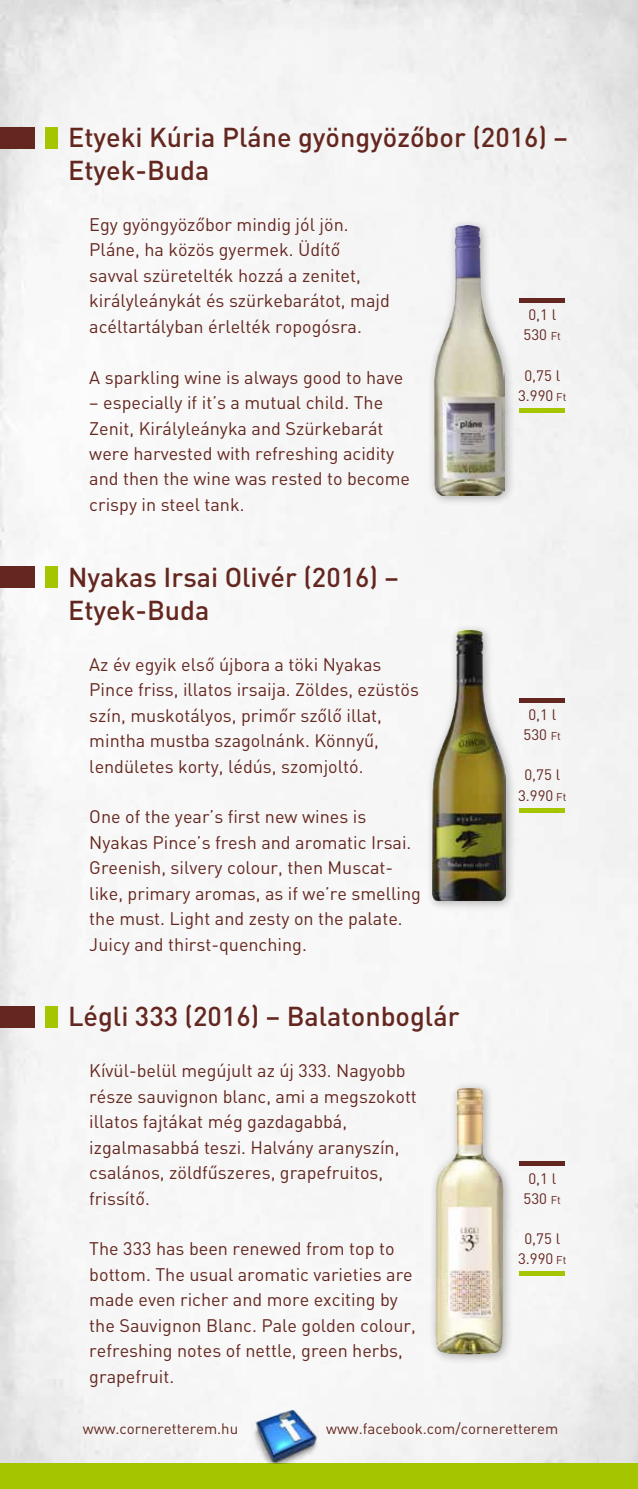
<style>
.page{position:relative;width:638px;height:1489px;background:#fff}
.page>*{position:absolute;margin:0;border:0;box-sizing:border-box;transform-origin:0 0}
.t1{font:500 27px/33.3px "DIN";color:#64271f}
.t2{font:18px/25.5px "DIN";color:#64271f}
.t3{font:15px/20.2px "DIN";color:#64271f;text-align:center}
.s1{font-size:11.25px}
</style>
<div class="page">
<div style="left:0;top:0;width:638px;height:1463px;background:#f6f6f6"></div>
<div style="left:0;top:1463px;width:638px;height:25px;background:#a4c500"></div>
<img style="left:250px;top:1408px;width:72px;height:54px">
<div style="left:0;top:127px;width:34px;height:22px;background:#64271f"></div>
<div style="left:45px;top:127px;width:12px;height:22px;background:#a4c500"></div>
<div style="left:0;top:1006px;width:34px;height:21px;background:#64271f"></div>
<div style="left:45px;top:1006px;width:12px;height:21px;background:#a4c500"></div>
<div style="left:0;top:566px;width:34px;height:21px;background:#64271f"></div>
<div style="left:45px;top:566px;width:12px;height:21px;background:#a4c500"></div>
<hr style="left:520px;top:1161px;width:45px;height:4px;background:#64271f">
<div style="left:520px;top:1271px;width:45px;height:5px;background:#a4c500"></div>
<div style="left:520px;top:697px;width:45px;height:5px;background:#64271f"></div>
<div style="left:520px;top:807px;width:45px;height:5px;background:#a4c500"></div>
<hr style="left:520px;top:298px;width:45px;height:4px;background:#64271f">
<hr style="left:520px;top:408px;width:45px;height:4px;background:#a4c500">
<div style="left:426px;top:624px;width:91px;height:287px;background:#000;opacity:.3"></div>
<img style="left:433px;top:630px;width:73px;height:270px">
<div style="left:427px;top:219px;width:89px;height:287px;background:#000;opacity:.3"></div>
<img style="left:434px;top:225px;width:70px;height:270px">
<div style="left:428px;top:1081px;width:86px;height:284px;background:#000;opacity:.3"></div>
<img style="left:435px;top:1087px;width:68px;height:267px">
<h1 class="t1" style="left:68px;top:119px;width:501px">Etyeki Kúria Pláne gyöngyözőbor (2016) –<br>Etyek-Buda</h1>
<p class="t2" style="left:89px;top:211px;width:302px">Egy gyöngyözőbor mindig jól jön.<br>Pláne, ha közös gyermek. Üdítő savval szüretelték hozzá a zenitet, királyleánykát és szürkebarátot, majd acéltartályban érlelték ropogósra.</p>
<p class="t2" style="left:89px;top:364px;width:315px">A sparkling wine is always good to have</p>
<p class="t2" style="left:89px;top:389px;width:322px">– especially if it’s a mutual child. The Zenit, Királyleányka and Szürkebarát were harvested with refreshing acidity and then the wine was rested to become crispy in steel tank.</p>
<p class="t3" style="left:523px;top:304px;width:39px">0,1 l<br>530 <span class="s1">Ft</span></p>
<p class="t3" style="left:518px;top:364px;width:50px">0,75 l<br>3.990 <span class="s1">Ft</span></p>
<h1 class="t1" style="left:68px;top:559px;width:332px">Nyakas Irsai Olivér (2016) –<br>Etyek-Buda</h1>
<p class="t2" style="left:89px;top:650px;width:331px">Az év egyik első újbora a töki Nyakas Pince friss, illatos irsaija. Zöldes, ezüstös szín, muskotályos, primőr szőlő illat, mintha mustba szagolnánk. Könnyű, lendületes korty, lédús, szomjoltó.</p>
<p class="t2" style="left:89px;top:803px;width:333px">One of the year’s first new wines is Nyakas Pince’s fresh and aromatic Irsai.<br>Greenish, silvery colour, then Muscat&shy;like, primary aromas, as if we’re smelling the must. Light and zesty on the palate.<br>Juicy and thirst-quenching.</p>
<h1 class="t1" style="left:68px;top:998px;width:393px">Légli 333 (2016) – Balatonboglár</h1>
<p class="t2" style="left:89px;top:1057px;width:329px">Kívül-belül megújult az új 333. Nagyobb része sauvignon blanc, ami a megszokott illatos fajtákat még gazdagabbá, izgalmasabbá teszi. Halvány aranyszín, csalános, zöldfűszeres, grapefruitos, frissítő.</p>
<p class="t2" style="left:89px;top:1235px;width:328px">The 333 has been renewed from top to bottom. The usual aromatic varieties are made even richer and more exciting by the Sauvignon Blanc. Pale golden colour, refreshing notes of nettle, green herbs, grapefruit.</p>
<p class="t3" style="left:523px;top:703px;width:39px">0,1 l<br>530 <span class="s1">Ft</span></p>
<p class="t3" style="left:518px;top:764px;width:50px">0,75 l<br>3.990 <span class="s1">Ft</span></p>
<p class="t3" style="left:523px;top:1167px;width:39px">0,1 l<br>530 <span class="s1">Ft</span></p>
<p class="t3" style="left:518px;top:1227px;width:50px">0,75 l<br>3.990 <span class="s1">Ft</span></p>
<p class="t3" style="left:83px;top:1417px;width:157px">www.corneretterem.hu</p>
<p class="t3" style="left:326px;top:1417px;width:234px">www.facebook.com/corneretterem</p>
</div>
